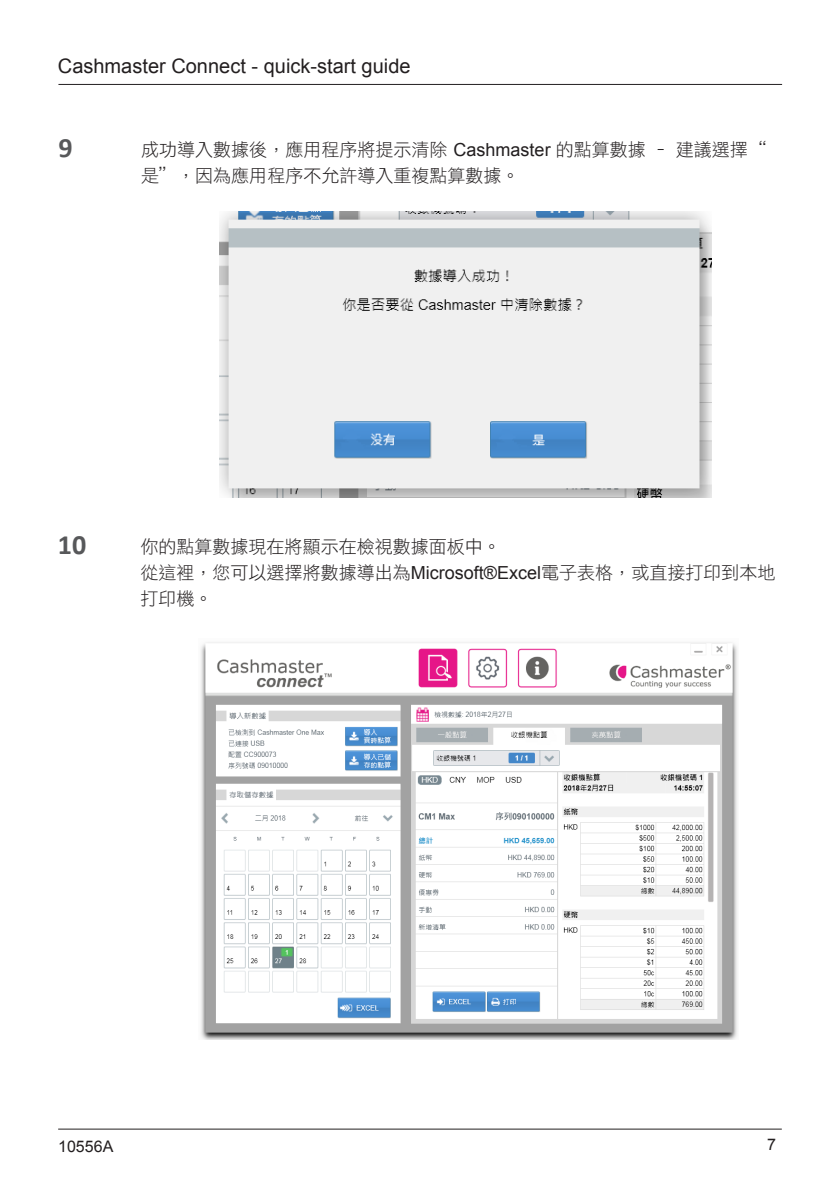
<style>
.page{position:relative;width:840px;height:1191px;background:#fff}
.page>*{position:absolute;margin:0;border:0;box-sizing:border-box;transform-origin:0 0}
.t1{font:700 28px "Calibri";color:#57585a}
.t2{font:20px "Arial";color:#231f20}
.t3{font:18px/26px "DF Li Hei Std W3";color:#231f20}
.t4{font:16px "Arial";color:#231f20}
.s1{font-family:"Arial"}
</style>
<div class="page">
<hr style="left:58px;top:1128px;width:723px;height:1px;background:#231f20">
<hr style="left:58px;top:84px;width:723px;height:1px;background:#231f20">
<img style="left:220px;top:212px;width:490px;height:286px">
<img style="left:201px;top:642px;width:537px;height:397px">
<p class="t2" style="left:58px;top:53px;width:354px">Cashmaster Connect - quick-start guide</p>
<p class="t1" style="left:59px;top:130px;width:16px">9</p>
<p class="t3" style="left:141px;top:136px;width:626px">成功導入數據後，應用程序將提示清除 <span class="s1">Cashmaster</span> 的點算數據 – 建議選擇“是”，因為應用程序不允許導入重複點算數據。</p>
<p class="t1" style="left:58px;top:526px;width:30px">10</p>
<p class="t3" style="left:140px;top:533px;width:361px">你的點算數據現在將顯示在檢視數據面板中。</p>
<p class="t3" style="left:140px;top:559px;width:636px">從這裡，您可以選擇將數據導出為<span class="s1">Microsoft®Excel</span>電子表格，或直接打印到本地打印機。</p>
<p class="t4" style="left:58px;top:1135px;width:57px">10556A</p>
<p class="t4" style="left:766px;top:1134px;width:10px">7</p>
</div>
